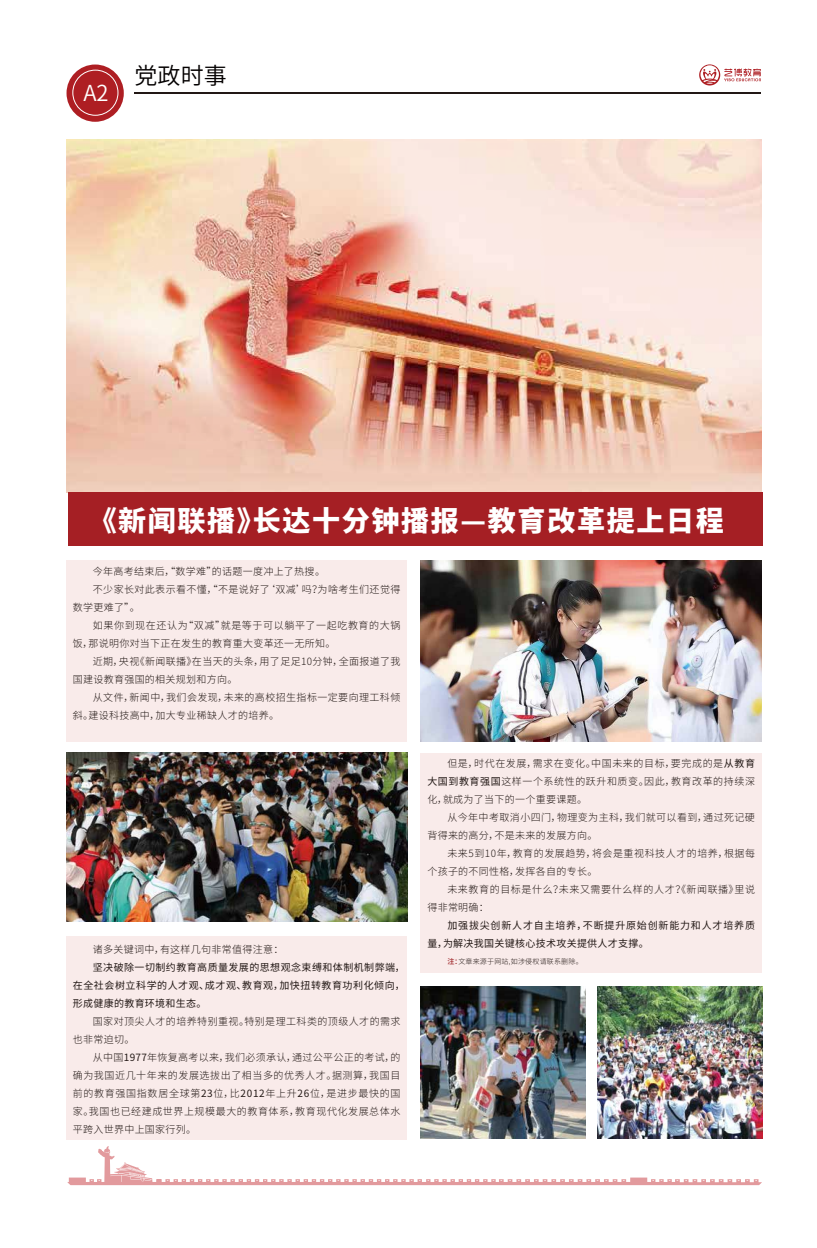
<style>
.page{position:relative;width:817px;height:1248px;background:#fff}
.page>*{position:absolute;margin:0;border:0;box-sizing:border-box;transform-origin:0 0}
.t1{font:800 28px "Source Han Sans CN";letter-spacing:.06em;color:#fff}
.t2{font:23px "Source Han Sans CN";color:#040000}
.t3{font:22px "Source Han Sans CN";color:#fff}
.t4{font:300 10px/18px "Source Han Sans CN";letter-spacing:.04em;color:#221815}
.t5{font:10px/18px "Source Han Sans CN";letter-spacing:.055em;color:#221815;text-align:justify}
.t6{font:300 10px/18px "Source Han Sans CN";letter-spacing:.06em;color:#221815}
.t7{font:10px/18px "Source Han Sans CN";letter-spacing:.08em;color:#221815}
.t8{font:300 7px "Source Han Sans CN";letter-spacing:.03em;color:#221714}
.s1{font-weight:400}
.s2{font-weight:500;color:#9d2024}
</style>
<div class="page">
<div style="left:66px;top:560px;width:341px;height:181px;background:#f9ebea"></div>
<div style="left:66px;top:936px;width:341px;height:203px;background:#f9ebea"></div>
<div style="left:420px;top:753px;width:341px;height:219px;background:#f9ebea"></div>
<div style="left:66px;top:64px;width:58px;height:58px;background:#ae1e23;border-radius:50%"></div>
<div style="left:72px;top:70px;width:46px;height:46px;border:1px solid #fff;border-radius:50%"></div>
<hr style="left:135px;top:93px;width:625px;height:1px;background:#221815">
<svg style="left:699px;top:64px;width:61px;height:21px"></svg>
<svg style="left:67px;top:1146px;width:694px;height:38px"></svg>
<img style="left:67px;top:140px;width:694px;height:352px">
<div style="left:67px;top:492px;width:695px;height:54px;background:#a51f24"></div>
<img style="left:420px;top:560px;width:341px;height:181px">
<img style="left:67px;top:753px;width:340px;height:168px">
<img style="left:420px;top:986px;width:165px;height:152px">
<img style="left:597px;top:986px;width:164px;height:152px">
<h3 class="t3" style="left:83px;top:80px;width:27px">A2</h3>
<h2 class="t2" style="left:135px;top:62px;width:93px">党政时事</h2>
<h1 class="t1" style="left:89px;top:504px;width:636px">《新闻联播》长达十分钟播报—教育改革提上日程</h1>
<p class="t4" style="left:93px;top:562px;width:234px">今年高考结束后，“数学难”的话题一度冲上了热搜。</p>
<p class="t4" style="left:93px;top:580px;width:309px">不少家长对此表示看不懂，“不是说好了‘双减’吗？为啥考生们还觉得</p>
<p class="t4" style="left:73px;top:598px;width:68px">数学更难了”。</p>
<p class="t6" style="left:93px;top:616px;width:309px">如果你到现在还认为“双减”就是等于可以躺平了一起吃教育的大锅</p>
<p class="t4" style="left:73px;top:634px;width:264px">饭，那说明你对当下正在发生的教育重大变革还一无所知。</p>
<p class="t4" style="left:93px;top:652px;width:309px">近期，央视《新闻联播》在当天的头条，用了足足10分钟，全面报道了我</p>
<p class="t4" style="left:73px;top:670px;width:166px">国建设教育强国的相关规划和方向。</p>
<p class="t4" style="left:93px;top:688px;width:309px">从文件，新闻中，我们会发现，未来的高校招生指标一定要向理工科倾</p>
<p class="t4" style="left:73px;top:706px;width:208px">斜。建设科技高中，加大专业稀缺人才的培养。</p>
<p class="t4" style="left:93px;top:939px;width:192px">诸多关键词中，有这样几句非常值得注意：</p>
<p class="t5" style="left:73px;top:957px;width:333px;text-indent:20px">坚决破除一切制约教育高质量发展的思想观念束缚和体制机制弊端，在全社会树立科学的人才观、成才观、教育观，加快扭转教育功利化倾向，形成健康的教育环境和生态。</p>
<p class="t4" style="left:73px;top:1011px;width:329px;text-indent:20px">国家对顶尖人才的培养特别重视。特别是理工科类的顶级人才的需求也非常迫切。</p>
<p class="t4" style="left:73px;top:1047px;width:329px;text-align:justify;text-indent:20px">从中国<span class="s1">1977</span>年恢复高考以来，我们必须承认，通过公平公正的考试，的确为我国近几十年来的发展选拔出了相当多的优秀人才。据测算，我国目前的教育强国指数居全球第<span class="s1">23</span>位，比<span class="s1">2012</span>年上升<span class="s1">26</span>位，是进步最快的国家。我国也已经建成世界上规模最大的教育体系，教育现代化发展总体水平跨入世界中上国家行列。</p>
<p class="t4" style="left:427px;top:754px;width:329px;text-align:justify;text-indent:20px">但是，时代在发展，需求在变化。中国未来的目标，要完成的是<span class="s1">从教育大国到教育强国</span>这样一个系统性的跃升和质变。因此，教育改革的持续深化，就成为了当下的一个重要课题。</p>
<p class="t4" style="left:427px;top:808px;width:329px;text-indent:20px">从今年中考取消小四门，物理变为主科，我们就可以看到，通过死记硬背得来的高分，不是未来的发展方向。</p>
<p class="t4" style="left:427px;top:844px;width:329px;text-indent:20px">未来5到10年，教育的发展趋势，将会是重视科技人才的培养，根据每个孩子的不同性格，发挥各自的专长。</p>
<p class="t6" style="left:427px;top:880px;width:329px;text-indent:20px">未来教育的目标是什么？未来又需要什么样的人才？《新闻联播》里说得非常明确：</p>
<p class="t7" style="left:427px;top:916px;width:329px;text-indent:20px">加强拔尖创新人才自主培养，不断提升原始创新能力和人才培养质量，为解决我国关键核心技术攻关提供人才支撑。</p>
<p class="t8" style="left:447px;top:957px;width:137px"><span class="s2">注：</span>文章来源于网站,如涉侵权请联系删除。</p>
</div>
